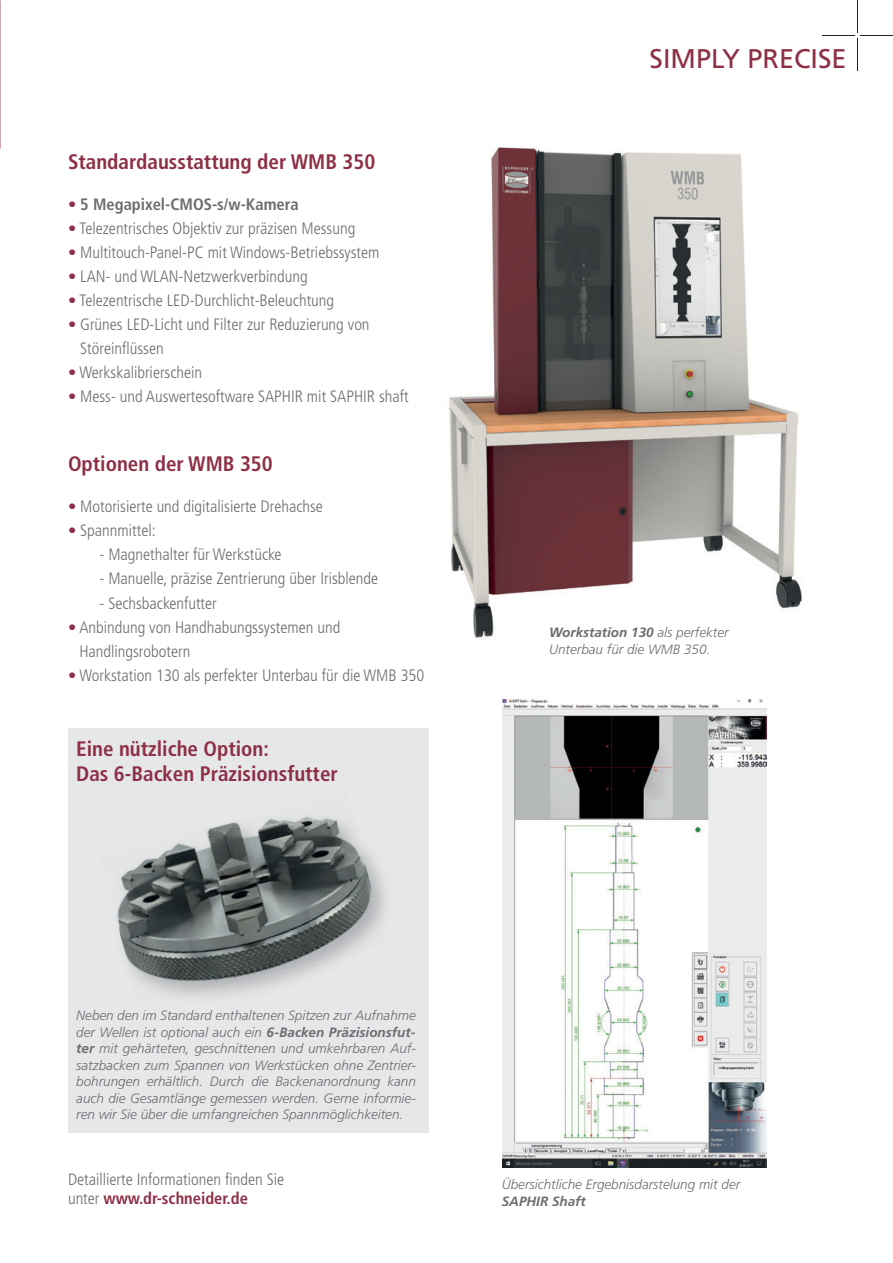
<style>
.page{position:relative;width:893px;height:1263px;background:#fff}
.page>*{position:absolute;margin:0;border:0;box-sizing:border-box;transform-origin:0 0}
.t1{font:27px "Frutiger";color:#8d2f45}
.t2{font:700 condensed 21px/25.2px "Frutiger";color:#8d2f45}
.t3{font:300 condensed 16.5px/24px "Frutiger";color:#6c6d70}
.t4{font:700 condensed 16.5px "Frutiger";color:#6c6d70}
.t5{font:italic 300 13.5px/16.5px "Frutiger";color:#6c6d70}
.t6{font:italic 700 13.5px "Frutiger";color:#6c6d70}
.s1{font-weight:300;color:#8d2f45}
.s2{color:#8d2f45}
.s3{font-weight:700}
.s4{font-weight:700;color:#8d2f45}
</style>
<div class="page">
<div style="left:68px;top:728px;width:361px;height:404px;background:#e6e7e9"></div>
<hr style="left:857px;top:0;width:1px;height:32px;background:#231f20">
<hr style="left:861px;top:35px;width:32px;height:1px;background:#231f20">
<hr style="left:823px;top:35px;width:32px;height:1px;background:#231f20">
<hr style="left:857px;top:38px;width:1px;height:33px;background:#231f20">
<img style="left:503px;top:699px;width:263px;height:468px">
<img style="left:449px;top:147px;width:353px;height:491px">
<img style="left:117px;top:816px;width:269px;height:180px">
<p class="t2" style="left:68px;top:149px;width:309px">Standardausstattung der WMB 350</p>
<p class="t4" style="left:68px;top:195px;width:232px"><span class="s1">•</span> 5 Megapixel-CMOS-s/w-Kamera</p>
<p class="t3" style="left:68px;top:217px;width:289px"><span class="s2">•</span> Telezentrisches Objektiv zur präzisen Messung</p>
<p class="t3" style="left:68px;top:241px;width:313px"><span class="s2">•</span> Multitouch-Panel-PC mit Windows-Betriebssystem</p>
<p class="t3" style="left:68px;top:265px;width:241px"><span class="s2">•</span> LAN- und WLAN-Netzwerkverbindung</p>
<p class="t3" style="left:68px;top:289px;width:268px"><span class="s2">•</span> Telezentrische LED-Durchlicht-Beleuchtung</p>
<p class="t3" style="left:80px;top:313px;width:291px;text-indent:-12px"><span class="s2">•</span> Grünes LED-Licht und Filter zur Reduzierung von<br>Störeinflüssen</p>
<p class="t3" style="left:68px;top:361px;width:136px"><span class="s2">•</span> Werkskalibrierschein</p>
<p class="t3" style="left:68px;top:385px;width:342px"><span class="s2">•</span> Mess- und Auswertesoftware SAPHIR mit SAPHIR shaft</p>
<p class="t2" style="left:68px;top:452px;width:206px">Optionen der WMB 350</p>
<p class="t3" style="left:68px;top:495px;width:256px"><span class="s2">•</span> Motorisierte und digitalisierte Drehachse</p>
<p class="t3" style="left:68px;top:519px;width:89px"><span class="s2">•</span> Spannmittel:</p>
<p class="t3" style="left:100px;top:543px;width:184px">- Magnethalter für Werkstücke</p>
<p class="t3" style="left:100px;top:567px;width:280px">- Manuelle, präzise Zentrierung über Irisblende</p>
<p class="t3" style="left:100px;top:591px;width:119px">- Sechsbackenfutter</p>
<p class="t3" style="left:79px;top:615px;width:262px;text-indent:-11px"><span class="s2">•</span> Anbindung von Handhabungssystemen und<br>Handlingsrobotern</p>
<p class="t3" style="left:68px;top:663px;width:358px"><span class="s2">•</span> Workstation 130 als perfekter Unterbau für die WMB 350</p>
<p class="t2" style="left:76px;top:736px;width:263px">Eine nützliche Option:<br>Das 6-Backen Präzisionsfutter</p>
<h1 class="t1" style="left:649px;top:43px;width:199px">SIMPLY PRECISE</h1>
<p class="t5" style="left:549px;top:624px;width:181px"><span class="s3">Workstation 130</span> als perfekter<br>Unterbau für die WMB 350.</p>
<p class="t5" style="left:76px;top:1007px;width:341px;text-align:justify">Neben den im Standard enthaltenen Spitzen zur Aufnahme der Wellen ist optional auch ein <span class="s3">6-Backen Präzisionsfut&shy;ter</span> mit gehärteten, geschnittenen und umkehrbaren Auf&shy;satzbacken zum Spannen von Werkstücken ohne Zentrier&shy;bohrungen erhältlich. Durch die Backenanordnung kann auch die Gesamtlänge gemessen werden. Gerne informie&shy;ren wir Sie über die umfangreichen Spannmöglichkeiten.</p>
<p class="t3" style="left:68px;top:1169px;width:218px;line-height:19.8px">Detaillierte Informationen finden Sie unter <span class="s4">www.dr-schneider.de</span></p>
<p class="t5" style="left:502px;top:1176px;width:240px">Übersichtliche Ergebnisdarstelung mit der</p>
<p class="t6" style="left:502px;top:1193px;width:86px">SAPHIR Shaft</p>
</div>
